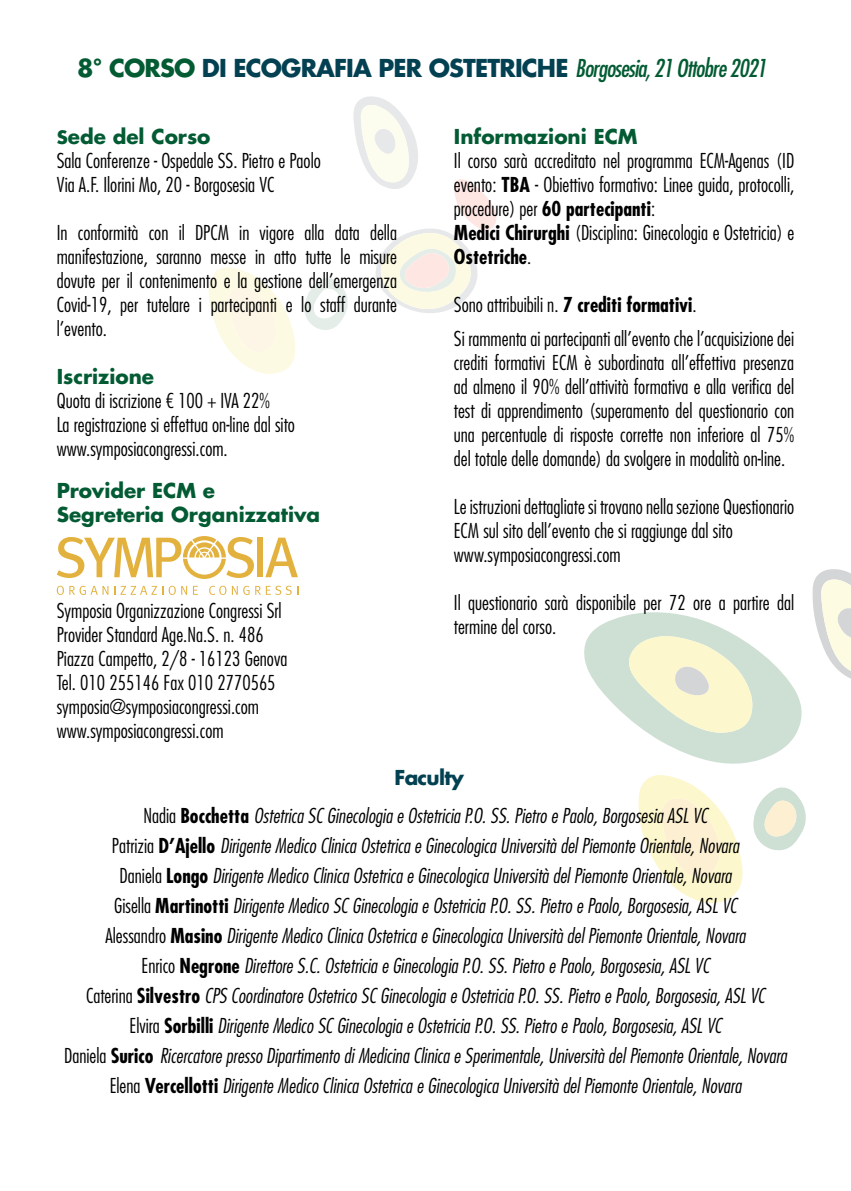
<style>
.page{position:relative;width:851px;height:1191px;background:#fff}
.page>*{position:absolute;margin:0;border:0;box-sizing:border-box;transform-origin:0 0}
.t1{font:700 24px "Futura Std";letter-spacing:-.035em;color:#034152}
.t2{font:300 condensed 20px/24px "Futura Std";color:#000}
.t3{font:italic 300 condensed 20px/30px "Futura Std";color:#000;text-align:center}
.t4{font:700 20px/24px "Futura Std";color:#035b33}
.t5{font:700 20px "Futura Std";letter-spacing:-.035em;color:#034152}
.s1{color:#035b33}
.s2{font-weight:400;font-style:italic;font-stretch:condensed;color:#035b33}
.s3{font-weight:700;font-stretch:normal;font-size:18px;color:#035b33}
.s4{font-weight:700;font-stretch:normal;color:#035b33}
.s5{font-weight:700}
.s6{font-style:normal}
.s7{font-weight:700;font-style:normal}
</style>
<div class="page">
<svg style="left:638px;top:775px;width:105px;height:128px"></svg>
<svg style="left:753px;top:787px;width:53px;height:64px"></svg>
<svg style="left:584px;top:612px;width:218px;height:152px"></svg>
<svg style="left:812px;top:569px;width:38px;height:109px"></svg>
<svg style="left:209px;top:267px;width:86px;height:107px"></svg>
<svg style="left:304px;top:96px;width:193px;height:234px"></svg>
<div style="left:257px;top:537px;width:6px;height:40px;background:#e3b23e"></div>
<svg style="left:265px;top:537px;width:33px;height:40px"></svg>
<svg style="left:57px;top:536px;width:197px;height:43px"></svg>
<svg style="left:57px;top:586px;width:51px;height:9px"></svg>
<svg style="left:114px;top:586px;width:49px;height:9px"></svg>
<svg style="left:169px;top:586px;width:18px;height:9px"></svg>
<svg style="left:193px;top:586px;width:5px;height:9px"></svg>
<svg style="left:209px;top:586px;width:17px;height:9px"></svg>
<svg style="left:232px;top:586px;width:17px;height:9px"></svg>
<svg style="left:255px;top:586px;width:43px;height:9px"></svg>
<p class="t1" style="left:77px;top:52px;width:690px"><span class="s1">8° CORSO</span> DI ECOGRAFIA PER OSTETRICHE <span class="s2">Borgosesia, 21 Ottobre 2021</span></p>
<p class="t2" style="left:57px;top:125px;width:265px"><span class="s3">S</span><span class="s4">ede del Corso<br></span>Sala Conferenze - Ospedale SS. Pietro e Paolo<br>Via A.F. Ilorini Mo, 20 - Borgosesia VC</p>
<p class="t2" style="left:57px;top:221px;width:342px;text-align:justify">In conformità con il DPCM in vigore alla data della manifestazione, saranno messe in atto tutte le misure dovute per il contenimento e la gestione dell’emergenza Covid-19, per tutelare i partecipanti e lo staff durante l’evento.</p>
<p class="t4" style="left:57px;top:364px;width:99px">Iscrizione</p>
<p class="t2" style="left:57px;top:389px;width:240px">Quota di iscrizione € 100 + IVA 22%<br>La registrazione si effettua on-line dal sito www.symposiacongressi.com.</p>
<p class="t4" style="left:57px;top:478px;width:265px">Provider ECM e<br>Segreteria Organizzativa</p>
<p class="t2" style="left:57px;top:599px;width:232px">Symposia Organizzazione Congressi Srl Provider Standard Age.Na.S. n. 486<br>Piazza Campetto, 2/8 - 16123 Genova Tel. 010 255146 Fax 010 2770565 symposia@symposiacongressi.com www.symposiacongressi.com</p>
<p class="t4" style="left:454px;top:124px;width:185px">Informazioni ECM</p>
<p class="t2" style="left:454px;top:149px;width:342px">Il corso sarà accreditato nel programma ECM-Agenas (ID evento: <span class="s5">TBA</span> - Obiettivo formativo: Linee guida, protocolli, procedure) per <span class="s5">60 partecipanti</span>:<br><span class="s5">Medici Chirurghi</span> (Disciplina: Ginecologia e Ostetricia) e <span class="s5">Ostetriche</span>.</p>
<p class="t2" style="left:454px;top:288px;width:342px;line-height:34px">Sono attribuibili n. <span class="s5">7 crediti formativi</span>.<br>Si rammenta ai partecipanti all’evento che l’acquisizione dei</p>
<p class="t2" style="left:454px;top:351px;width:342px;text-align:justify">crediti formativi ECM è subordinata all’effettiva presenza ad almeno il 90% dell’attività formativa e alla verifica del test di apprendimento (superamento del questionario con una percentuale di risposte corrette non inferiore al 75% del totale delle domande) da svolgere in modalità on-line.</p>
<p class="t2" style="left:454px;top:495px;width:342px">Le istruzioni dettagliate si trovano nella sezione Questionario<br>ECM sul sito dell’evento che si raggiunge dal sito www.symposiacongressi.com</p>
<p class="t2" style="left:454px;top:591px;width:342px">Il questionario sarà disponibile per 72 ore a partire dal termine del corso.</p>
<p class="t5" style="left:394px;top:764px;width:71px">Faculty</p>
<p class="t3" style="left:64px;top:801px;width:724px"><span class="s6">Nadia</span> <span class="s7">Bocchetta</span> Ostetrica SC Ginecologia e Ostetricia P.O. SS. Pietro e Paolo, Borgosesia ASL VC<br><span class="s6">Patrizia</span> <span class="s7">D’Ajello</span> Dirigente Medico Clinica Ostetrica e Ginecologica Università del Piemonte Orientale, Novara<br><span class="s6">Daniela</span> <span class="s7">Longo</span> Dirigente Medico Clinica Ostetrica e Ginecologica Università del Piemonte Orientale, Novara<br><span class="s6">Gisella</span> <span class="s7">Martinotti</span> Dirigente Medico SC Ginecologia e Ostetricia P.O. SS. Pietro e Paolo, Borgosesia, ASL VC<br><span class="s6">Alessandro</span> <span class="s7">Masino</span> Dirigente Medico Clinica Ostetrica e Ginecologica Università del Piemonte Orientale, Novara<br><span class="s6">Enrico</span> <span class="s7">Negrone</span> Direttore S.C. Ostetricia e Ginecologia P.O. SS. Pietro e Paolo, Borgosesia, ASL VC<br><span class="s6">Caterina</span> <span class="s7">Silvestro</span> CPS Coordinatore Ostetrico SC Ginecologia e Ostetricia P.O. SS. Pietro e Paolo, Borgosesia, ASL VC<br><span class="s6">Elvira</span> <span class="s7">Sorbilli</span> Dirigente Medico SC Ginecologia e Ostetricia P.O. SS. Pietro e Paolo, Borgosesia, ASL VC<br><span class="s6">Daniela</span> <span class="s7">Surico</span> Ricercatore presso Dipartimento di Medicina Clinica e Sperimentale, Università del Piemonte Orientale, Novara <span class="s6">Elena</span> <span class="s7">Vercellotti</span> Dirigente Medico Clinica Ostetrica e Ginecologica Università del Piemonte Orientale, Novara</p>
</div>
